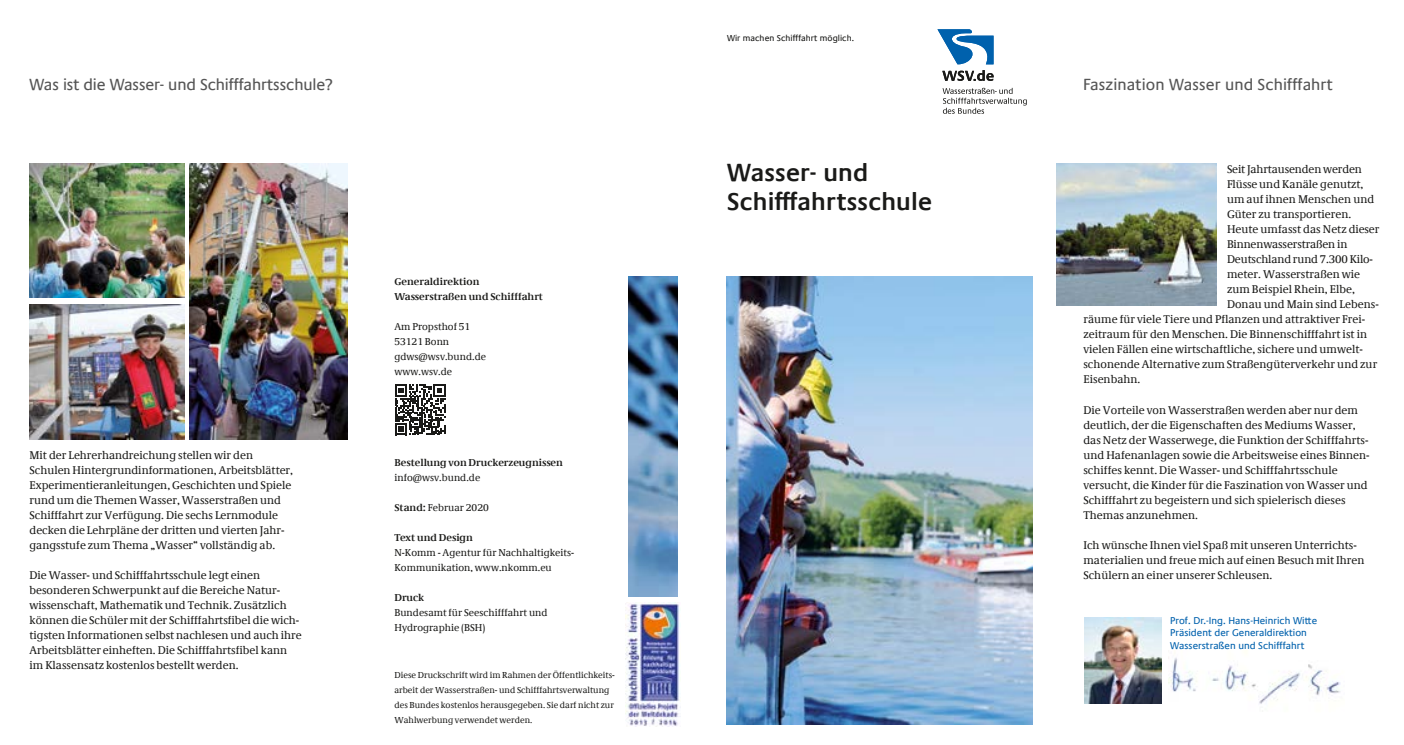
<style>
.page{position:relative;width:1404px;height:745px;background:#fff}
.page>*{position:absolute;margin:0;border:0;box-sizing:border-box;transform-origin:0 0}
.t1{font:600 25px/28.8px "Praxis Com";letter-spacing:.005em;color:#1a1a18}
.t2{font:16.25px "Praxis Com";letter-spacing:-.01em;color:#565656}
.t3{font:11.25px/15px "Demos Com";letter-spacing:.005em;color:#1a1a18}
.t4{font:10px/15px "Demos Com";letter-spacing:.005em;color:#1a1a18}
.t5{font:700 10px/15px "Demos Com";letter-spacing:.005em;color:#1a1a18}
.t6{font:10px/12.5px "Praxis Com";color:#0061ad}
.t7{font:8.75px/15px "Demos Com";letter-spacing:.005em;color:#1a1a18}
.t8{font:8.75px "Praxis Com";letter-spacing:.005em;color:#1a1a18}
.s1{font-weight:700}
</style>
<div class="page">
<img style="left:30px;top:163px;width:155px;height:135px">
<img style="left:30px;top:304px;width:155px;height:134px">
<svg style="left:937px;top:29px;width:57px;height:35px"></svg>
<svg style="left:942px;top:70px;width:51px;height:11px"></svg>
<svg style="left:942px;top:88px;width:84px;height:26px"></svg>
<img style="left:726px;top:276px;width:306px;height:448px">
<img style="left:628px;top:276px;width:49px;height:321px">
<img style="left:626px;top:602px;width:54px;height:123px">
<img style="left:1168px;top:650px;width:173px;height:54px">
<img style="left:1056px;top:163px;width:160px;height:142px">
<img style="left:190px;top:163px;width:158px;height:275px">
<svg style="left:395px;top:384px;width:50px;height:51px"></svg>
<img style="left:1084px;top:617px;width:76px;height:86px">
<h2 class="t2" style="left:30px;top:75px;width:305px">Was ist die Wasser- und Schifffahrtsschule?</h2>
<p class="t3" style="left:30px;top:447px;width:265px">Mit der Lehrerhandreichung stellen wir den Schulen Hintergrundinformationen, Arbeitsblätter, Experimentieranleitungen, Geschichten und Spiele rund um die Themen Wasser, Wasserstraßen und Schifffahrt zur Verfügung. Die sechs Lernmodule decken die Lehrpläne der dritten und vierten Jahr&shy;gangsstufe zum Thema „Wasser“ vollständig ab.</p>
<p class="t3" style="left:30px;top:567px;width:274px">Die Wasser- und Schifffahrtsschule legt einen besonderen Schwerpunkt auf die Bereiche Natur&shy;wissenschaft, Mathematik und Technik. Zusätzlich können die Schüler mit der Schifffahrtsfibel die wich&shy;tigsten Informationen selbst nachlesen und auch ihre Arbeitsblätter einheften. Die Schifffahrtsfibel kann im Klassensatz kostenlos bestellt werden.</p>
<p class="t5" style="left:394px;top:274px;width:150px">Generaldirektion<br>Wasserstraßen und Schifffahrt</p>
<p class="t4" style="left:394px;top:319px;width:93px">Am Propsthof 51<br>53121 Bonn gdws@wsv.bund.de www.wsv.de</p>
<p class="t5" style="left:394px;top:454px;width:170px">Bestellung von Druckerzeugnissen</p>
<p class="t4" style="left:394px;top:469px;width:87px">info@wsv.bund.de</p>
<p class="t4" style="left:394px;top:499px;width:96px"><span class="s1">Stand:</span> Februar 2020</p>
<p class="t5" style="left:394px;top:529px;width:80px">Text und Design</p>
<p class="t4" style="left:394px;top:544px;width:181px">N-Komm - Agentur für Nachhaltigkeits-<br>Kommunikation, www.nkomm.eu</p>
<p class="t5" style="left:394px;top:589px;width:31px">Druck</p>
<p class="t4" style="left:394px;top:604px;width:155px">Bundesamt für Seeschifffahrt und<br>Hydrographie (BSH)</p>
<p class="t7" style="left:394px;top:666px;width:221px">Diese Druckschrift wird im Rahmen der Öffentlichkeits&shy;arbeit der Wasserstraßen- und Schifffahrtsverwaltung des Bundes kostenlos herausgegeben. Sie darf nicht zur Wahlwerbung verwendet werden.</p>
<p class="t8" style="left:727px;top:33px;width:128px">Wir machen Schifffahrt möglich.</p>
<h1 class="t1" style="left:727px;top:158px;width:206px">Wasser- und<br>Schifffahrtsschule</h1>
<h2 class="t2" style="left:1082px;top:75px;width:251px">Faszination Wasser und Schifffahrt</h2>
<p class="t3" style="left:1226px;top:162px;width:136px">Seit Jahrtausenden werden</p>
<p class="t3" style="left:1226px;top:177px;width:138px">Flüsse und Kanäle genutzt,</p>
<p class="t3" style="left:1226px;top:192px;width:149px">um auf ihnen Menschen und</p>
<p class="t3" style="left:1226px;top:207px;width:126px">Güter zu transportieren.</p>
<p class="t3" style="left:1226px;top:222px;width:154px">Heute umfasst das Netz dieser</p>
<p class="t3" style="left:1226px;top:237px;width:122px">Binnenwasserstraßen in</p>
<p class="t3" style="left:1226px;top:252px;width:147px">Deutschland rund 7.300 Kilo-</p>
<p class="t3" style="left:1226px;top:267px;width:135px">meter. Wasserstraßen wie</p>
<p class="t3" style="left:1226px;top:282px;width:129px">zum Beispiel Rhein, Elbe,</p>
<p class="t3" style="left:1226px;top:297px;width:153px">Donau und Main sind Lebens-</p>
<p class="t3" style="left:1083px;top:312px;width:283px">räume für viele Tiere und Pflanzen und attraktiver Frei-</p>
<p class="t3" style="left:1083px;top:327px;width:285px">zeitraum für den Menschen. Die Binnenschifffahrt ist in</p>
<p class="t3" style="left:1083px;top:342px;width:281px">vielen Fällen eine wirtschaftliche, sichere und umwelt-</p>
<p class="t3" style="left:1083px;top:357px;width:295px">schonende Alternative zum Straßengüterverkehr und zur</p>
<p class="t3" style="left:1083px;top:372px;width:58px">Eisenbahn.</p>
<p class="t3" style="left:1083px;top:402px;width:288px">Die Vorteile von Wasserstraßen werden aber nur dem deutlich, der die Eigenschaften des Mediums Wasser, das Netz der Wasserwege, die Funktion der Schifffahrts&shy;und Hafenanlagen sowie die Arbeitsweise eines Binnen&shy;schiffes kennt. Die Wasser- und Schifffahrtsschule versucht, die Kinder für die Faszination von Wasser und Schifffahrt zu begeistern und sich spielerisch dieses Themas anzunehmen.</p>
<p class="t3" style="left:1083px;top:537px;width:282px">Ich wünsche Ihnen viel Spaß mit unseren Unterrichts&shy;materialien und freue mich auf einen Besuch mit Ihren<br>Schülern an einer unserer Schleusen.</p>
<p class="t6" style="left:1170px;top:613px;width:148px">Prof. Dr.-Ing. Hans-Heinrich Witte<br>Präsident der Generaldirektion<br>Wasserstraßen und Schifffahrt</p>
</div>
